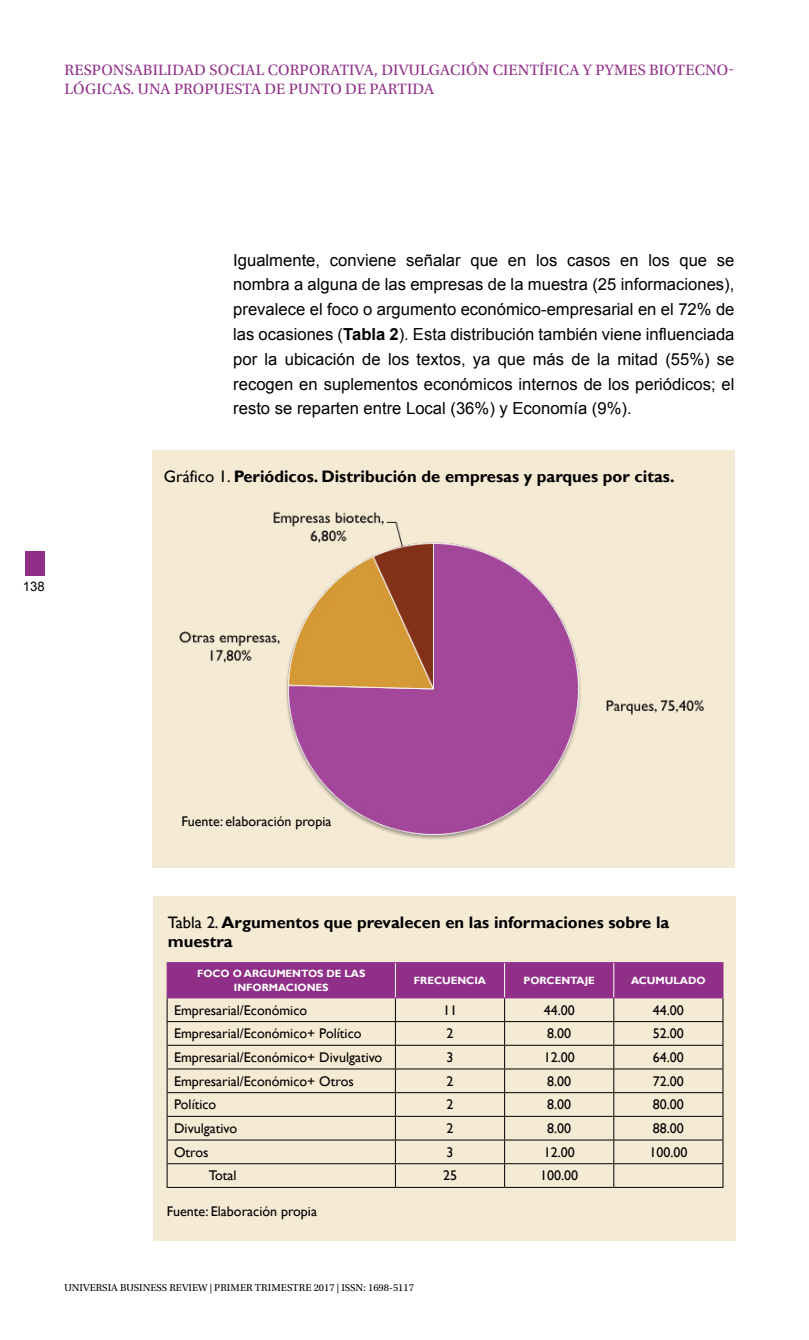
<style>
.page{position:relative;width:809px;height:1340px;background:#fff}
.page>*{position:absolute;margin:0;border:0;box-sizing:border-box;transform-origin:0 0}
.t1{font:16.62px/24.8px "Arial";color:#000;text-align:justify}
.t2{font:700 16.62px/18.4px "Gill Sans";color:#000}
.t3{font:15.75px/18.9px "Utopia Std";letter-spacing:.01em;color:#902f88}
.t4{font:14px "Gill Sans";color:#000}
.t5{font:13.12px "Arial";color:#000}
.t6{font:700 10.5px/14px "Gill Sans";color:#fff;text-align:center}
.t7{font:10.5px "Utopia Std";color:#000}
.s1{font-weight:700}
.s2{font-weight:400}
</style>
<div class="page">
<div style="left:25px;top:551px;width:20px;height:24px;background:#902f88"></div>
<div style="left:152px;top:450px;width:582px;height:417px;background:#f5ead4"></div>
<img style="left:179px;top:511px;width:525px;height:329px">
<div style="left:153px;top:896px;width:582px;height:344px;background:#f5ead4"></div>
<svg style="left:167px;top:963px;width:556px;height:223px"></svg>
<hr style="left:167px;top:1186px;width:228px;height:1px;background:#000">
<hr style="left:395px;top:1186px;width:109px;height:1px;background:#000">
<hr style="left:504px;top:1186px;width:109px;height:1px;background:#000">
<hr style="left:613px;top:1186px;width:110px;height:1px;background:#000">
<hr style="left:395px;top:963px;width:1px;height:34px;background:#fff">
<hr style="left:504px;top:963px;width:1px;height:34px;background:#fff">
<hr style="left:613px;top:963px;width:1px;height:34px;background:#fff">
<hr style="left:167px;top:962px;width:228px;height:1px;background:#902f88">
<hr style="left:167px;top:963px;width:1px;height:34px;background:#902f88">
<hr style="left:395px;top:962px;width:109px;height:1px;background:#902f88">
<hr style="left:504px;top:962px;width:109px;height:1px;background:#902f88">
<hr style="left:613px;top:962px;width:110px;height:1px;background:#902f88">
<hr style="left:722px;top:963px;width:1px;height:34px;background:#902f88">
<hr style="left:167px;top:997px;width:228px;height:1px;background:#902f88">
<hr style="left:395px;top:997px;width:109px;height:1px;background:#902f88">
<hr style="left:504px;top:997px;width:109px;height:1px;background:#902f88">
<hr style="left:613px;top:997px;width:110px;height:1px;background:#902f88">
<p class="t3" style="left:65px;top:61px;width:671px">RESPONSABILIDAD SOCIAL CORPORATIVA, DIVULGACIÓN CIENTÍFICA Y PYMES BIOTECNO-<br>LÓGICAS. UNA PROPUESTA DE PUNTO DE PARTIDA</p>
<p class="t5" style="left:23px;top:577px;width:23px">138</p>
<p class="t1" style="left:233px;top:247px;width:503px">Igualmente, conviene señalar que en los casos en los que se nombra a alguna de las empresas de la muestra (25 informaciones), prevalece el foco o argumento económico-empresarial en el 72% de las ocasiones (<span class="s1">Tabla 2</span>). Esta distribución también viene influenciada por la ubicación de los textos, ya que más de la mitad (55%) se recogen en suplementos económicos internos de los periódicos; el resto se reparten entre Local (36%) y Economía (9%).</p>
<p class="t2" style="left:164px;top:467px;width:512px"><span class="s2">Gráfico 1.</span> Periódicos. Distribución de empresas y parques por citas.</p>
<p class="t4" style="left:181px;top:813px;width:151px">Fuente: elaboración propia</p>
<p class="t2" style="left:168px;top:914px;width:503px"><span class="s2">Tabla 2.</span> Argumentos que prevalecen en las informaciones sobre la muestra</p>
<p class="t6" style="left:197px;top:966px;width:170px">FOCO O ARGUMENTOS DE LAS<br>INFORMACIONES</p>
<p class="t6" style="left:414px;top:973px;width:74px">FRECUENCIA</p>
<p class="t6" style="left:523px;top:973px;width:73px">PORCENTAJE</p>
<p class="t6" style="left:631px;top:973px;width:76px">ACUMULADO</p>
<p class="t4" style="left:174px;top:1001px;width:135px">Empresarial/Económico</p>
<p class="t4" style="left:443px;top:1001px;width:15px">11</p>
<p class="t4" style="left:543px;top:1001px;width:33px">44.00</p>
<p class="t4" style="left:653px;top:1001px;width:33px">44.00</p>
<p class="t4" style="left:174px;top:1025px;width:189px">Empresarial/Económico+ Político</p>
<p class="t4" style="left:446px;top:1025px;width:8px">2</p>
<p class="t4" style="left:547px;top:1025px;width:26px">8.00</p>
<p class="t4" style="left:653px;top:1025px;width:33px">52.00</p>
<p class="t4" style="left:174px;top:1049px;width:210px">Empresarial/Económico+ Divulgativo</p>
<p class="t4" style="left:446px;top:1049px;width:8px">3</p>
<p class="t4" style="left:543px;top:1049px;width:33px">12.00</p>
<p class="t4" style="left:653px;top:1049px;width:33px">64.00</p>
<p class="t4" style="left:174px;top:1072px;width:181px">Empresarial/Económico+ Otros</p>
<p class="t4" style="left:446px;top:1072px;width:8px">2</p>
<p class="t4" style="left:547px;top:1072px;width:26px">8.00</p>
<p class="t4" style="left:653px;top:1072px;width:33px">72.00</p>
<p class="t4" style="left:174px;top:1096px;width:44px">Político</p>
<p class="t4" style="left:446px;top:1096px;width:8px">2</p>
<p class="t4" style="left:547px;top:1096px;width:26px">8.00</p>
<p class="t4" style="left:653px;top:1096px;width:33px">80.00</p>
<p class="t4" style="left:174px;top:1120px;width:65px">Divulgativo</p>
<p class="t4" style="left:446px;top:1120px;width:8px">2</p>
<p class="t4" style="left:547px;top:1120px;width:26px">8.00</p>
<p class="t4" style="left:653px;top:1120px;width:33px">88.00</p>
<p class="t4" style="left:174px;top:1143px;width:36px">Otros</p>
<p class="t4" style="left:446px;top:1143px;width:8px">3</p>
<p class="t4" style="left:543px;top:1143px;width:33px">12.00</p>
<p class="t4" style="left:649px;top:1143px;width:40px">100.00</p>
<p class="t4" style="left:209px;top:1167px;width:29px">Total</p>
<p class="t4" style="left:443px;top:1167px;width:15px">25</p>
<p class="t4" style="left:540px;top:1167px;width:40px">100.00</p>
<p class="t4" style="left:167px;top:1202px;width:152px">Fuente: Elaboración propia</p>
<p class="t7" style="left:64px;top:1281px;width:351px">UNIVERSIA BUSINESS REVIEW | PRIMER TRIMESTRE 2017 | ISSN: 1698-5117</p>
</div>
